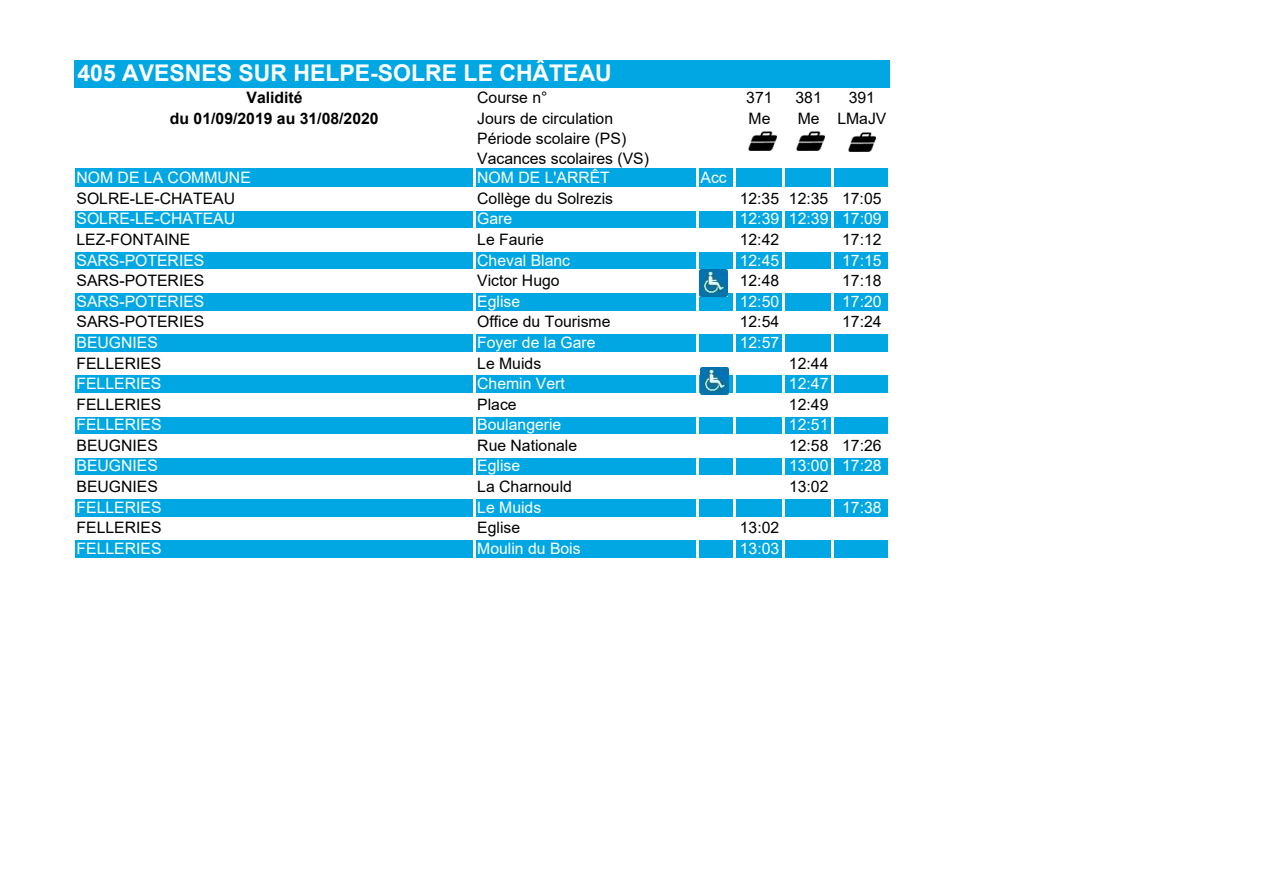
<style>
.page{position:relative;width:1263px;height:893px;background:#fff}
.page>*{position:absolute;margin:0;border:0;box-sizing:border-box;transform-origin:0 0}
.t1{font:700 22.95px "Arial";color:#fff}
.t2{font:15.75px/19.5px "Arial";color:#000}
.t3{font:15.75px "Arial";color:#fff}
.t4{font:700 15.75px "Arial";color:#000}
</style>
<div class="page">
<div style="left:74px;top:61px;width:816px;height:27px;background:#00a7e3"></div>
<div style="left:74px;top:168px;width:816px;height:21px;background:#00a7e3"></div>
<div style="left:74px;top:209px;width:816px;height:21px;background:#00a7e3"></div>
<div style="left:74px;top:250px;width:816px;height:21px;background:#00a7e3"></div>
<div style="left:74px;top:292px;width:816px;height:20px;background:#00a7e3"></div>
<div style="left:74px;top:333px;width:816px;height:20px;background:#00a7e3"></div>
<div style="left:74px;top:374px;width:816px;height:21px;background:#00a7e3"></div>
<div style="left:74px;top:415px;width:816px;height:21px;background:#00a7e3"></div>
<div style="left:74px;top:456px;width:816px;height:21px;background:#00a7e3"></div>
<div style="left:74px;top:497px;width:816px;height:21px;background:#00a7e3"></div>
<div style="left:74px;top:539px;width:816px;height:20px;background:#00a7e3"></div>
<hr style="left:72px;top:168px;width:3px;height:393px;background:#fff">
<hr style="left:473px;top:168px;width:3px;height:393px;background:#fff">
<hr style="left:696px;top:168px;width:3px;height:393px;background:#fff">
<hr style="left:733px;top:168px;width:3px;height:393px;background:#fff">
<hr style="left:782px;top:168px;width:3px;height:393px;background:#fff">
<hr style="left:831px;top:168px;width:3px;height:393px;background:#fff">
<hr style="left:888px;top:168px;width:3px;height:393px;background:#fff">
<hr style="left:75px;top:187px;width:816px;height:3px;background:#fff">
<hr style="left:75px;top:208px;width:816px;height:2px;background:#fff">
<hr style="left:75px;top:228px;width:816px;height:3px;background:#fff">
<hr style="left:75px;top:249px;width:816px;height:3px;background:#fff">
<hr style="left:75px;top:270px;width:816px;height:2px;background:#fff">
<hr style="left:75px;top:290px;width:816px;height:3px;background:#fff">
<hr style="left:75px;top:311px;width:816px;height:2px;background:#fff">
<hr style="left:75px;top:331px;width:816px;height:3px;background:#fff">
<hr style="left:75px;top:352px;width:816px;height:3px;background:#fff">
<hr style="left:75px;top:373px;width:816px;height:2px;background:#fff">
<hr style="left:75px;top:393px;width:816px;height:3px;background:#fff">
<hr style="left:75px;top:414px;width:816px;height:2px;background:#fff">
<hr style="left:75px;top:434px;width:816px;height:3px;background:#fff">
<hr style="left:75px;top:455px;width:816px;height:3px;background:#fff">
<hr style="left:75px;top:475px;width:816px;height:3px;background:#fff">
<hr style="left:75px;top:496px;width:816px;height:3px;background:#fff">
<hr style="left:75px;top:517px;width:816px;height:2px;background:#fff">
<hr style="left:75px;top:537px;width:816px;height:3px;background:#fff">
<hr style="left:75px;top:558px;width:816px;height:3px;background:#fff">
<img style="left:699px;top:269px;width:28px;height:28px">
<img style="left:700px;top:367px;width:28px;height:28px">
<img style="left:748px;top:131px;width:28px;height:19px">
<img style="left:796px;top:131px;width:28px;height:19px">
<img style="left:848px;top:132px;width:28px;height:19px">
<p class="t1" style="left:77px;top:57px;width:536px">405 AVESNES SUR HELPE-SOLRE LE CHÂTEAU</p>
<p class="t4" style="left:246px;top:86px;width:58px">Validité</p>
<p class="t2" style="left:477px;top:88px;width:72px">Course n°</p>
<p class="t2" style="left:746px;top:88px;width:28px">371</p>
<p class="t2" style="left:795px;top:88px;width:28px">381</p>
<p class="t2" style="left:849px;top:88px;width:28px">391</p>
<p class="t4" style="left:170px;top:107px;width:210px">du 01/09/2019 au 31/08/2020</p>
<p class="t2" style="left:477px;top:108px;width:137px">Jours de circulation</p>
<p class="t2" style="left:748px;top:108px;width:23px">Me</p>
<p class="t2" style="left:798px;top:108px;width:90px">Me LMaJV</p>
<p class="t2" style="left:477px;top:129px;width:173px">Période scolaire (PS)<br>Vacances scolaires (VS)</p>
<p class="t3" style="left:76px;top:167px;width:176px">NOM DE LA COMMUNE</p>
<p class="t3" style="left:477px;top:167px;width:134px">NOM DE L'ARRÊT</p>
<p class="t3" style="left:700px;top:167px;width:28px">Acc</p>
<p class="t2" style="left:76px;top:188px;width:160px">SOLRE-LE-CHATEAU</p>
<p class="t2" style="left:477px;top:188px;width:137px">Collège du Solrezis</p>
<p class="t2" style="left:740px;top:188px;width:143px">12:35 12:35 17:05</p>
<p class="t3" style="left:76px;top:208px;width:160px">SOLRE-LE-CHATEAU</p>
<p class="t3" style="left:477px;top:208px;width:37px">Gare</p>
<p class="t3" style="left:740px;top:208px;width:143px">12:39 12:39 17:09</p>
<p class="t2" style="left:76px;top:230px;width:115px">LEZ-FONTAINE</p>
<p class="t2" style="left:477px;top:230px;width:68px">Le Faurie</p>
<p class="t2" style="left:740px;top:230px;width:41px">12:42</p>
<p class="t2" style="left:842px;top:230px;width:41px">17:12</p>
<p class="t3" style="left:76px;top:249px;width:129px">SARS-POTERIES</p>
<p class="t3" style="left:477px;top:249px;width:94px">Cheval Blanc</p>
<p class="t3" style="left:740px;top:249px;width:41px">12:45</p>
<p class="t3" style="left:842px;top:249px;width:41px">17:15</p>
<p class="t2" style="left:76px;top:271px;width:129px">SARS-POTERIES</p>
<p class="t2" style="left:477px;top:271px;width:84px">Victor Hugo</p>
<p class="t2" style="left:700px;top:271px;width:80px">Acc 12:48</p>
<p class="t2" style="left:842px;top:271px;width:41px">17:18</p>
<p class="t3" style="left:76px;top:290px;width:129px">SARS-POTERIES</p>
<p class="t3" style="left:477px;top:290px;width:44px">Eglise</p>
<p class="t3" style="left:740px;top:290px;width:41px">12:50</p>
<p class="t3" style="left:842px;top:290px;width:41px">17:20</p>
<p class="t2" style="left:76px;top:312px;width:129px">SARS-POTERIES</p>
<p class="t2" style="left:477px;top:312px;width:135px">Office du Tourisme</p>
<p class="t2" style="left:740px;top:312px;width:41px">12:54</p>
<p class="t2" style="left:842px;top:312px;width:41px">17:24</p>
<p class="t3" style="left:76px;top:331px;width:83px">BEUGNIES</p>
<p class="t3" style="left:477px;top:331px;width:120px">Foyer de la Gare</p>
<p class="t3" style="left:740px;top:331px;width:41px">12:57</p>
<p class="t2" style="left:76px;top:353px;width:87px">FELLERIES</p>
<p class="t2" style="left:477px;top:353px;width:65px">Le Muids</p>
<p class="t2" style="left:789px;top:353px;width:41px">12:44</p>
<p class="t3" style="left:76px;top:373px;width:87px">FELLERIES</p>
<p class="t3" style="left:477px;top:373px;width:89px">Chemin Vert</p>
<p class="t3" style="left:789px;top:373px;width:41px">12:47</p>
<p class="t2" style="left:76px;top:394px;width:87px">FELLERIES</p>
<p class="t2" style="left:477px;top:394px;width:41px">Place</p>
<p class="t2" style="left:789px;top:394px;width:41px">12:49</p>
<p class="t3" style="left:76px;top:414px;width:87px">FELLERIES</p>
<p class="t3" style="left:477px;top:414px;width:86px">Boulangerie</p>
<p class="t3" style="left:789px;top:414px;width:41px">12:51</p>
<p class="t2" style="left:77px;top:435px;width:83px">BEUGNIES</p>
<p class="t2" style="left:477px;top:435px;width:101px">Rue Nationale</p>
<p class="t2" style="left:789px;top:435px;width:94px">12:58 17:26</p>
<p class="t3" style="left:77px;top:455px;width:83px">BEUGNIES</p>
<p class="t3" style="left:477px;top:455px;width:44px">Eglise</p>
<p class="t3" style="left:789px;top:455px;width:94px">13:00 17:28</p>
<p class="t2" style="left:77px;top:477px;width:83px">BEUGNIES</p>
<p class="t2" style="left:477px;top:477px;width:96px">La Charnould</p>
<p class="t2" style="left:789px;top:477px;width:41px">13:02</p>
<p class="t3" style="left:77px;top:496px;width:87px">FELLERIES</p>
<p class="t3" style="left:477px;top:496px;width:65px">Le Muids</p>
<p class="t3" style="left:842px;top:496px;width:41px">17:38</p>
<p class="t2" style="left:77px;top:518px;width:87px">FELLERIES</p>
<p class="t2" style="left:477px;top:518px;width:44px">Eglise</p>
<p class="t2" style="left:740px;top:518px;width:41px">13:02</p>
<p class="t3" style="left:77px;top:537px;width:87px">FELLERIES</p>
<p class="t3" style="left:477px;top:537px;width:105px">Moulin du Bois</p>
<p class="t3" style="left:740px;top:537px;width:41px">13:03</p>
</div>
